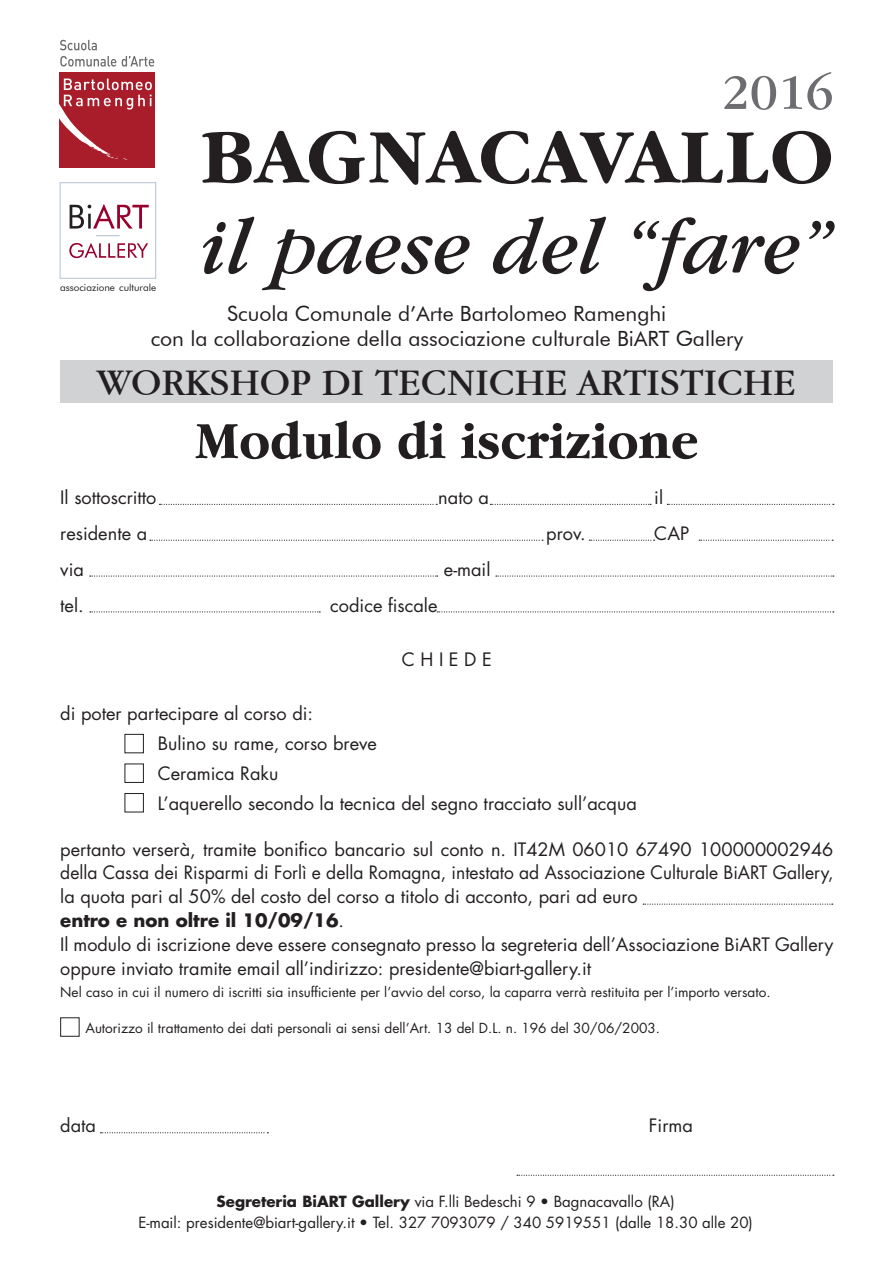
<style>
.page{position:relative;width:893px;height:1263px;background:#fff}
.page>*{position:absolute;margin:0;border:0;box-sizing:border-box;transform-origin:0 0}
.t1{font:italic 79.8px "Garamond IT Cby BT";color:#231f20}
.t2{font:700 79.8px "Garamond IT Cby BT";letter-spacing:.02em;color:#231f20}
.t3{font:700 54px "Garamond IT Cby BT";color:#231f20;scale:.95 1}
.t4{font:51px "Garamond IT Cby BT";color:#6c6d70}
.t5{font:39px "Garamond IT Cby BT";color:#231f20}
.t6{font:21px/25.2px "Futura BT";color:#231f20;text-align:center}
.t7{font:18px/24px "Futura";color:#231f20}
.t8{font:15px/21px "Futura";color:#231f20;text-align:center}
.t9{font:13.5px "Futura";color:#231f20}
.t10{font:9.9px "Futura BT";color:#231f20}
.s1{font-weight:700}
</style>
<div class="page">
<div style="left:60px;top:360px;width:773px;height:43px;background:#d1d2d4"></div>
<div style="left:60px;top:182px;width:96px;height:97px;border:1px solid #b9c8d5"></div>
<svg style="left:69px;top:243px;width:79px;height:15px"></svg>
<svg style="left:70px;top:204px;width:79px;height:25px"></svg>
<svg style="left:96px;top:235px;width:24px;height:1px"></svg>
<svg style="left:159px;top:504px;width:278px;height:1px"></svg>
<svg style="left:150px;top:540px;width:393px;height:1px"></svg>
<svg style="left:90px;top:575px;width:348px;height:2px"></svg>
<svg style="left:90px;top:611px;width:230px;height:1px"></svg>
<svg style="left:643px;top:903px;width:190px;height:2px"></svg>
<svg style="left:100px;top:1132px;width:168px;height:1px"></svg>
<svg style="left:437px;top:611px;width:397px;height:1px"></svg>
<svg style="left:496px;top:575px;width:338px;height:2px"></svg>
<svg style="left:517px;top:1175px;width:317px;height:1px"></svg>
<svg style="left:699px;top:540px;width:134px;height:1px"></svg>
<svg style="left:589px;top:540px;width:66px;height:1px"></svg>
<svg style="left:490px;top:504px;width:161px;height:1px"></svg>
<svg style="left:667px;top:504px;width:167px;height:1px"></svg>
<div style="left:125px;top:734px;width:19px;height:19px;border:1px solid #231f20"></div>
<div style="left:125px;top:763px;width:19px;height:20px;border:1px solid #231f20"></div>
<div style="left:60px;top:1017px;width:20px;height:20px;border:1px solid #231f20"></div>
<div style="left:125px;top:793px;width:19px;height:19px;border:1px solid #231f20"></div>
<div style="left:60px;top:73px;width:95px;height:95px;background:#a91d2a"></div>
<svg style="left:60px;top:56px;width:94px;height:11px"></svg>
<svg style="left:60px;top:40px;width:37px;height:10px"></svg>
<svg style="left:60px;top:78px;width:92px;height:82px"></svg>
<p class="t10" style="left:60px;top:281px;width:98px">associazione culturale</p>
<h3 class="t4" style="left:722px;top:62px;width:113px">2016</h3>
<h1 class="t2" style="left:201px;top:112px;width:634px">BAGNACAVALLO</h1>
<h1 class="t1" style="left:201px;top:200px;width:634px">il paese del “fare”</h1>
<p class="t6" style="left:151px;top:301px;width:594px">Scuola Comunale d’Arte Bartolomeo Ramenghi<br>con la collaborazione della associazione culturale BiART Gallery</p>
<h3 class="t5" style="left:97px;top:360px;width:700px">WORKSHOP DI TECNICHE ARTISTICHE</h3>
<h2 class="t3" style="left:195px;top:411px;width:532px">Modulo di iscrizione</h2>
<p class="t7" style="left:60px;top:486px;width:98px">Il sottoscritto</p>
<p class="t7" style="left:438px;top:486px;width:52px">nato a</p>
<p class="t7" style="left:654px;top:486px;width:10px">il</p>
<p class="t7" style="left:60px;top:522px;width:88px">residente a</p>
<p class="t7" style="left:546px;top:522px;width:41px">prov.</p>
<p class="t7" style="left:654px;top:522px;width:36px">CAP</p>
<p class="t7" style="left:60px;top:558px;width:25px">via</p>
<p class="t7" style="left:444px;top:558px;width:48px">e-mail</p>
<p class="t7" style="left:60px;top:594px;width:25px">tel.</p>
<p class="t7" style="left:330px;top:594px;width:109px">codice fiscale</p>
<p class="t7" style="left:402px;top:648px;width:92px">C H I E D E</p>
<p class="t7" style="left:158px;top:699px;width:481px;line-height:30px;text-indent:-97px">di poter partecipare al corso di:<br>Bulino su rame, corso breve<br>Ceramica Raku<br>L’aquerello secondo la tecnica del segno tracciato sull’acqua</p>
<p class="t7" style="left:60px;top:837px;width:775px">pertanto verserà, tramite bonifico bancario sul conto n. IT42M 06010 67490 100000002946 della Cassa dei Risparmi di Forlì e della Romagna, intestato ad Associazione Culturale BiART Gallery, la quota pari al 50% del costo del corso a titolo di acconto, pari ad euro<br><span class="s1">entro e non oltre il 10/09/16</span>.<br>Il modulo di iscrizione deve essere consegnato presso la segreteria dell’Associazione BiART Gallery oppure inviato tramite email all’indirizzo: presidente@biart-gallery.it</p>
<p class="t9" style="left:60px;top:983px;width:712px">Nel caso in cui il numero di iscritti sia insufficiente per l’avvio del corso, la caparra verrà restituita per l’importo versato.</p>
<p class="t9" style="left:85px;top:1019px;width:576px">Autorizzo il trattamento dei dati personali ai sensi dell’Art. 13 del D.L. n. 196 del 30/06/2003.</p>
<p class="t7" style="left:60px;top:1114px;width:37px">data</p>
<p class="t7" style="left:649px;top:1114px;width:46px">Firma</p>
<p class="t8" style="left:138px;top:1191px;width:616px"><span class="s1">Segreteria BiART Gallery</span> via F.lli Bedeschi 9 • Bagnacavallo (RA)<br>E-mail: presidente@biart-gallery.it • Tel. 327 7093079 / 340 5919551 (dalle 18.30 alle 20)</p>
</div>
